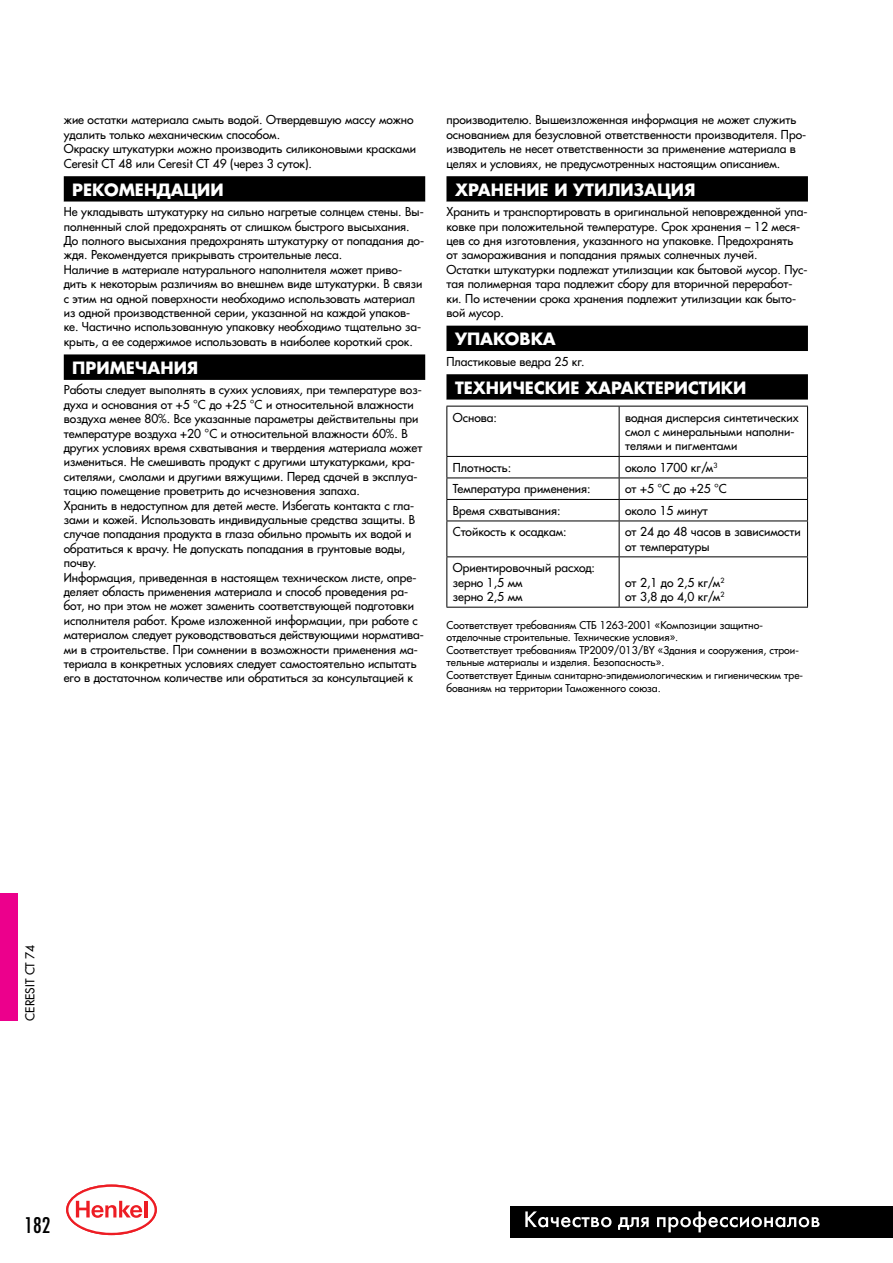
<style>
.page{position:relative;width:893px;height:1263px;background:#fff}
.page>*{position:absolute;margin:0;border:0;box-sizing:border-box;transform-origin:0 0}
.t1{font:21px "Favorit Condensed";color:#000}
.t2{font:700 16.5px "Favorit";color:#fff}
.t3{font:12px/14.4px "Favorit";color:#000}
.t4{font:10.5px/12.6px "Favorit";color:#000}
</style>
<div class="page">
<div style="left:510px;top:1206px;width:383px;height:31px;background:#000"></div>
<svg style="left:525px;top:1211px;width:87px;height:16px"></svg>
<svg style="left:618px;top:1217px;width:31px;height:13px"></svg>
<svg style="left:657px;top:1211px;width:163px;height:21px"></svg>
<svg style="left:66px;top:1184px;width:91px;height:52px"></svg>
<div style="left:64px;top:176px;width:361px;height:26px;background:#000"></div>
<div style="left:64px;top:354px;width:361px;height:26px;background:#000"></div>
<div style="left:446px;top:176px;width:362px;height:26px;background:#000"></div>
<div style="left:446px;top:326px;width:362px;height:25px;background:#000"></div>
<div style="left:446px;top:374px;width:362px;height:26px;background:#000"></div>
<hr style="left:446px;top:406px;width:173px;height:1px;background:#000">
<hr style="left:446px;top:406px;width:1px;height:50px;background:#000">
<hr style="left:619px;top:406px;width:189px;height:1px;background:#000">
<hr style="left:619px;top:406px;width:1px;height:50px;background:#000">
<hr style="left:807px;top:406px;width:1px;height:50px;background:#000">
<hr style="left:446px;top:456px;width:173px;height:1px;background:#000">
<hr style="left:619px;top:456px;width:189px;height:1px;background:#000">
<hr style="left:446px;top:478px;width:173px;height:1px;background:#000">
<hr style="left:619px;top:478px;width:189px;height:1px;background:#000">
<hr style="left:446px;top:499px;width:173px;height:1px;background:#000">
<svg style="left:446px;top:457px;width:1px;height:64px"></svg>
<hr style="left:619px;top:499px;width:189px;height:1px;background:#000">
<svg style="left:619px;top:457px;width:1px;height:64px"></svg>
<svg style="left:807px;top:457px;width:1px;height:64px"></svg>
<hr style="left:446px;top:521px;width:173px;height:1px;background:#000">
<hr style="left:446px;top:521px;width:1px;height:35px;background:#000">
<hr style="left:619px;top:521px;width:189px;height:1px;background:#000">
<hr style="left:619px;top:521px;width:1px;height:35px;background:#000">
<hr style="left:807px;top:521px;width:1px;height:35px;background:#000">
<hr style="left:446px;top:556px;width:173px;height:1px;background:#000">
<hr style="left:446px;top:557px;width:1px;height:50px;background:#000">
<hr style="left:619px;top:556px;width:189px;height:1px;background:#000">
<hr style="left:619px;top:557px;width:1px;height:50px;background:#000">
<hr style="left:807px;top:557px;width:1px;height:50px;background:#000">
<hr style="left:446px;top:607px;width:173px;height:1px;background:#000">
<hr style="left:619px;top:607px;width:189px;height:1px;background:#000">
<div style="left:0;top:893px;width:17px;height:127px;background:#ec008c"></div>
<p class="t3" style="left:64px;top:113px;width:354px">жие остатки материала смыть водой. Отвердевшую массу можно удалить только механическим способом.<br>Окраску штукатурки можно производить силиконовыми красками Ceresit CT 48 или Ceresit СТ 49 (через 3 суток).</p>
<h2 class="t2" style="left:72px;top:178px;width:153px">РЕКОМЕНДАЦИИ</h2>
<p class="t3" style="left:64px;top:204px;width:362px">Не укладывать штукатурку на сильно нагретые солнцем стены. Вы&shy;полненный слой предохранять от слишком быстрого высыхания.<br>До полного высыхания предохранять штукатурку от попадания до&shy;ждя. Рекомендуется прикрывать строительные леса.<br>Наличие в материале натурального наполнителя может приво&shy;дить к некоторым различиям во внешнем виде штукатурки. В связи с этим на одной поверхности необходимо использовать материал из одной производственной серии, указанной на каждой упаков&shy;ке. Частично использованную упаковку необходимо тщательно за&shy;крыть, а ее содержимое использовать в наиболее короткий срок.</p>
<h2 class="t2" style="left:72px;top:356px;width:127px">ПРИМЕЧАНИЯ</h2>
<p class="t3" style="left:64px;top:383px;width:361px">Работы следует выполнять в сухих условиях, при температуре воз&shy;духа и основания от +5 °С до +25 °С и относительной влажности воздуха менее 80%. Все указанные параметры действительны при температуре воздуха +20 °С и относительной влажности 60%. В других условиях время схватывания и твердения материала может измениться. Не смешивать продукт с другими штукатурками, кра&shy;сителями, смолами и другими вяжущими. Перед сдачей в эксплуа&shy;тацию помещение проветрить до исчезновения запаха.<br>Хранить в недоступном для детей месте. Избегать контакта с гла&shy;зами и кожей. Использовать индивидуальные средства защиты. В случае попадания продукта в глаза обильно промыть их водой и обратиться к врачу. Не допускать попадания в грунтовые воды, почву.<br>Информация, приведенная в настоящем техническом листе, опре&shy;деляет область применения материала и способ проведения ра&shy;бот, но при этом не может заменить соответствующей подготовки исполнителя работ. Кроме изложенной информации, при работе с материалом следует руководствоваться действующими норматива&shy;ми в строительстве. При сомнении в возможности применения ма&shy;териала в конкретных условиях следует самостоятельно испытать его в достаточном количестве или обратиться за консультацией к</p>
<p class="t3" style="left:446px;top:113px;width:361px">производителю. Вышеизложенная информация не может служить основанием для безусловной ответственности производителя. Про&shy;изводитель не несет ответственности за применение материала в целях и условиях, не предусмотренных настоящим описанием.</p>
<h2 class="t2" style="left:455px;top:178px;width:242px">ХРАНЕНИЕ И УТИЛИЗАЦИЯ</h2>
<p class="t3" style="left:446px;top:204px;width:363px">Хранить и транспортировать в оригинальной неповрежденной упа&shy;ковке при положительной температуре. Срок хранения – 12 меся&shy;цев со дня изготовления, указанного на упаковке. Предохранять от замораживания и попадания прямых солнечных лучей.<br>Остатки штукатурки подлежат утилизации как бытовой мусор. Пус&shy;тая полимерная тара подлежит сбору для вторичной переработ&shy;ки. По истечении срока хранения подлежит утилизации как быто&shy;вой мусор.</p>
<h2 class="t2" style="left:455px;top:327px;width:102px">УПАКОВКА</h2>
<p class="t3" style="left:446px;top:354px;width:140px">Пластиковые ведра 25 кг.</p>
<h2 class="t2" style="left:455px;top:376px;width:293px">ТЕХНИЧЕСКИЕ ХАРАКТЕРИСТИКИ</h2>
<p class="t3" style="left:453px;top:410px;width:46px">Основа:</p>
<p class="t3" style="left:625px;top:410px;width:175px">водная дисперсия синтетических смол с минеральными наполни&shy;телями и пигментами</p>
<p class="t3" style="left:453px;top:460px;width:60px">Плотность:</p>
<p class="t3" style="left:625px;top:460px;width:94px">около 1700 кг/м<sup>3</sup></p>
<p class="t3" style="left:453px;top:482px;width:139px">Температура применения:</p>
<p class="t3" style="left:625px;top:482px;width:103px">от +5 °С до +25 °С</p>
<p class="t3" style="left:453px;top:503px;width:109px">Время схватывания:</p>
<p class="t3" style="left:625px;top:503px;width:84px">около 15 минут</p>
<p class="t3" style="left:453px;top:525px;width:115px">Стойкость к осадкам:</p>
<p class="t3" style="left:625px;top:525px;width:177px">от 24 до 48 часов в зависимости от температуры</p>
<p class="t3" style="left:453px;top:561px;width:144px">Ориентировочный расход: зерно 1,5 мм<br>зерно 2,5 мм</p>
<p class="t3" style="left:625px;top:575px;width:101px">от 2,1 до 2,5 кг/м<sup>2 </sup>от 3,8 до 4,0 кг/м<sup>2</sup></p>
<p class="t4" style="left:446px;top:618px;width:358px">Соответствует требованиям СТБ 1263-2001 «Композиции защитно&shy;отделочные строительные. Технические условия».<br>Соответствует требованиям ТР2009/013/BY «Здания и сооружения, строи&shy;тельные материалы и изделия. Безопасность».<br>Соответствует Единым санитарно-эпидемиологическим и гигиеническим тре&shy;бованиям на территории Таможенного союза.</p>
<p class="t3" style="left:23px;top:1020px;width:77px;rotate:-90deg">CERESIT CT 74</p>
<h1 class="t1" style="left:25px;top:1212px;width:27px">182</h1>
</div>
